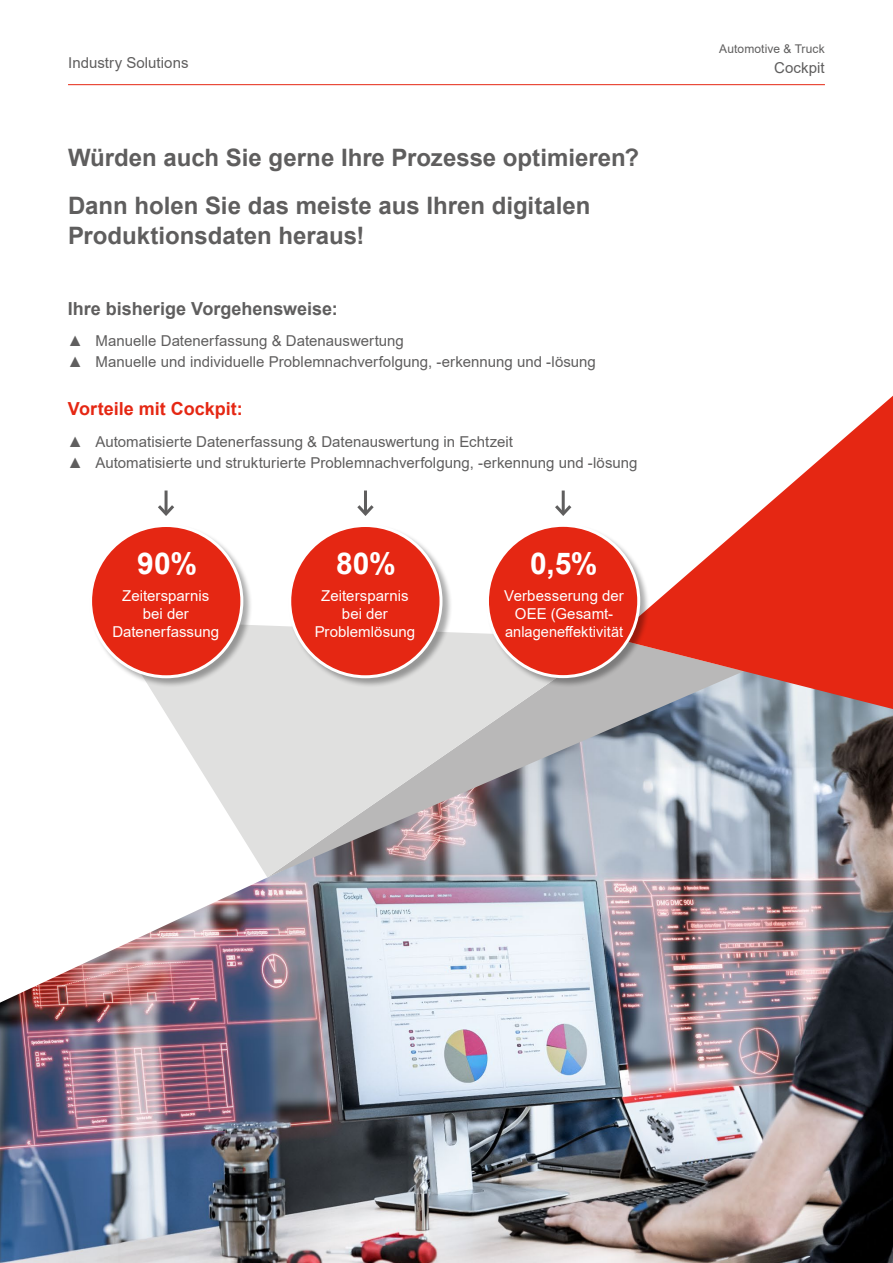
<style>
.page{position:relative;width:893px;height:1263px;background:#fff}
.page>*{position:absolute;margin:0;border:0;box-sizing:border-box;transform-origin:0 0}
.t1{font:700 30px "Arial";color:#fff}
.t2{font:700 24px/30px "Arial";color:#5f5e5e}
.t3{font:700 18px "Arial";color:#5f5e5e}
.t4{font:700 18px "Arial";color:#e52713}
.t5{font:15px "Arial";letter-spacing:.005em;color:#5f5e5e}
.t6{font:15px/18px "Arial";letter-spacing:.005em;color:#fff;text-align:center}
.t7{font:12px "Arial";letter-spacing:.01em;color:#5f5e5e}
</style>
<div class="page">
<hr style="left:68px;top:84px;width:757px;height:1px;background:#e52713">
<img style="left:0;top:709px;width:893px;height:554px">
<hr style="left:165px;top:490px;width:3px;height:24px;background:#5f5e5e">
<svg style="left:158px;top:502px;width:16px;height:14px"></svg>
<hr style="left:364px;top:490px;width:3px;height:24px;background:#5f5e5e">
<svg style="left:357px;top:505px;width:17px;height:11px"></svg>
<hr style="left:562px;top:490px;width:3px;height:24px;background:#5f5e5e">
<svg style="left:555px;top:502px;width:17px;height:14px"></svg>
<svg style="left:614px;top:709px;width:130px;height:168px;background:#a3adb9"></svg>
<svg style="left:107px;top:625px;width:507px;height:252px"></svg>
<svg style="left:614px;top:396px;width:279px;height:313px;fill:#e52713"></svg>
<div style="left:89px;top:524px;width:164px;height:164px;background:#000;opacity:.33"></div>
<div style="left:91px;top:525px;width:151px;height:152px;background:#e52713;border-radius:50%"></div>
<div style="left:89px;top:524px;width:154px;height:154px;border:3px solid #fff;border-radius:50%"></div>
<div style="left:288px;top:524px;width:164px;height:164px;background:#000;opacity:.33"></div>
<div style="left:290px;top:525px;width:151px;height:152px;background:#e52713;border-radius:50%"></div>
<div style="left:288px;top:524px;width:154px;height:154px;border:3px solid #fff;border-radius:50%"></div>
<div style="left:486px;top:524px;width:164px;height:164px;background:#000;opacity:.33"></div>
<div style="left:487px;top:525px;width:152px;height:152px;background:#e52713;border-radius:50%"></div>
<div style="left:486px;top:524px;width:154px;height:154px;border:3px solid #fff;border-radius:50%"></div>
<p class="t7" style="left:719px;top:41px;width:107px">Automotive &amp; Truck</p>
<p class="t5" style="left:68px;top:53px;width:122px">Industry Solutions</p>
<p class="t5" style="left:774px;top:57px;width:52px">Cockpit</p>
<h2 class="t2" style="left:68px;top:143px;width:573px">Würden auch Sie gerne Ihre Prozesse optimieren?</h2>
<h2 class="t2" style="left:68px;top:191px;width:524px">Dann holen Sie das meiste aus Ihren digitalen<br>Produktionsdaten heraus!</h2>
<p class="t3" style="left:68px;top:296px;width:271px">Ihre bisherige Vorgehensweise:</p>
<p class="t5" style="left:68px;top:330px;width:338px">▲ Manuelle Datenerfassung &amp; Datenauswertung</p>
<p class="t5" style="left:68px;top:351px;width:530px">▲ Manuelle und individuelle Problemnachverfolgung, -erkennung und -lösung</p>
<p class="t4" style="left:68px;top:396px;width:176px">Vorteile mit Cockpit:</p>
<p class="t5" style="left:68px;top:431px;width:447px">▲ Automatisierte Datenerfassung &amp; Datenauswertung in Echtzeit</p>
<p class="t5" style="left:68px;top:452px;width:571px">▲ Automatisierte und strukturierte Problemnachverfolgung, -erkennung und -lösung</p>
<h1 class="t1" style="left:137px;top:542px;width:61px">90%</h1>
<p class="t6" style="left:112px;top:587px;width:108px">Zeitersparnis bei der<br>Datenerfassung</p>
<h1 class="t1" style="left:336px;top:542px;width:61px">80%</h1>
<p class="t6" style="left:315px;top:587px;width:102px">Zeitersparnis bei der<br>Problemlösung</p>
<h1 class="t1" style="left:530px;top:542px;width:69px">0,5%</h1>
<p class="t6" style="left:504px;top:587px;width:121px">Verbesserung der<br>OEE (Gesamt&shy;anlageneffektivität</p>
</div>
